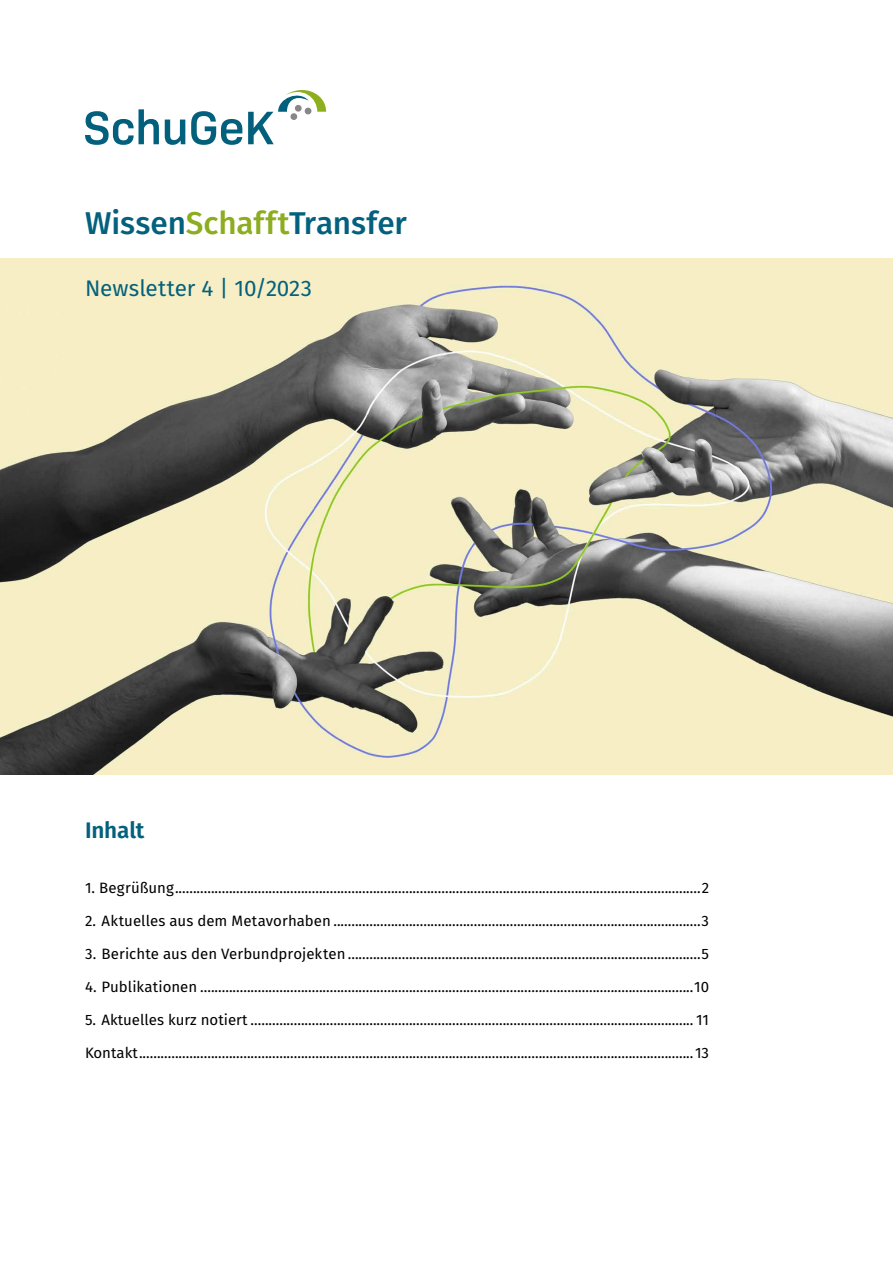
<style>
.page{position:relative;width:893px;height:1263px;background:#fff}
.page>*{position:absolute;margin:0;border:0;box-sizing:border-box;transform-origin:0 0}
.t1{font:500 31.5px "Fira Sans";letter-spacing:-.005em;color:#03617d}
.t2{font:22.5px "Fira Sans";letter-spacing:-.005em;color:#03617d}
.t3{font:600 22.5px "Fira Sans";letter-spacing:-.01em;color:#03617d}
.t4{font:15px "Fira Sans";color:#000}
.s1{color:#8cad1f}
</style>
<div class="page">
<img style="left:0;top:259px;width:893px;height:515px">
<svg style="left:85px;top:109px;width:74px;height:36px"></svg>
<svg style="left:165px;top:120px;width:20px;height:25px"></svg>
<svg style="left:191px;top:111px;width:51px;height:34px"></svg>
<svg style="left:248px;top:90px;width:78px;height:54px"></svg>
<h1 class="t1" style="left:85px;top:201px;width:323px">Wissen<span class="s1">Schafft</span>Transfer</h1>
<h2 class="t2" style="left:85px;top:272px;width:229px">Newsletter 4 | 10/2023</h2>
<h2 class="t3" style="left:85px;top:815px;width:61px">Inhalt</h2>
<p class="t4" style="left:85px;top:877px;width:625px">1. Begrüßung..................................................................................................................................................2</p>
<p class="t4" style="left:85px;top:910px;width:625px">2. Aktuelles aus dem Metavorhaben ......................................................................................................3</p>
<p class="t4" style="left:85px;top:943px;width:626px">3. Berichte aus den Verbundprojekten ..................................................................................................5</p>
<p class="t4" style="left:85px;top:976px;width:626px">4. Publikationen .........................................................................................................................................10</p>
<p class="t4" style="left:85px;top:1009px;width:625px">5. Aktuelles kurz notiert ........................................................................................................................... 11</p>
<p class="t4" style="left:85px;top:1042px;width:625px">Kontakt..........................................................................................................................................................13</p>
</div>
